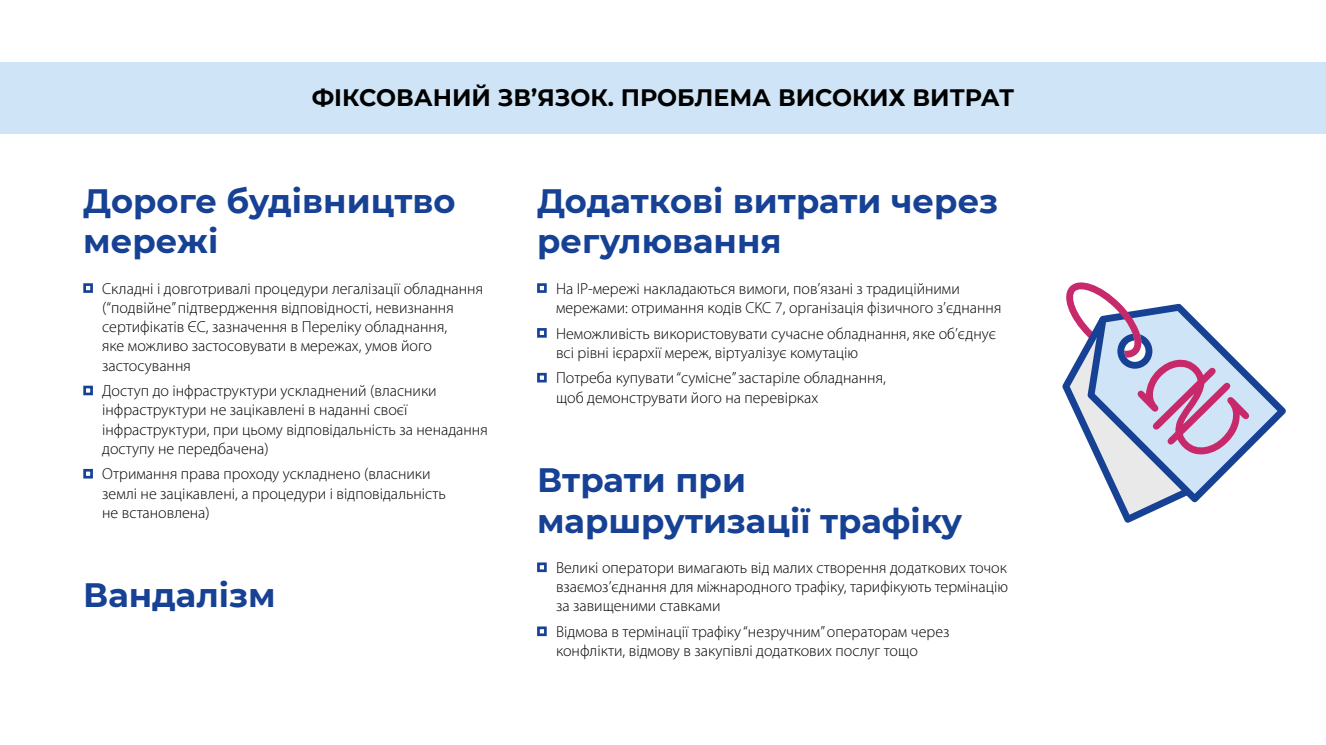
<style>
.page{position:relative;width:1326px;height:745px;background:#fff}
.page>*{position:absolute;margin:0;border:0;box-sizing:border-box;transform-origin:0 0}
.t1{font:700 33.75px/40.5px "Montserrat";color:#164194}
.t2{font:700 23.75px "Montserrat";color:#000}
.t3{font:300 16px/19.1px "Myriad Pro";color:#000}
</style>
<div class="page">
<div style="left:0;top:62px;width:1325px;height:72px;background:#cfe5f7"></div>
<div style="left:83px;top:283px;width:10px;height:10px;border:3px solid #164194"></div>
<div style="left:83px;top:385px;width:10px;height:10px;border:3px solid #164194"></div>
<div style="left:83px;top:468px;width:10px;height:10px;border:3px solid #164194"></div>
<div style="left:537px;top:283px;width:9px;height:10px;border:3px solid #164194"></div>
<div style="left:537px;top:328px;width:9px;height:9px;border:3px solid #164194"></div>
<div style="left:537px;top:372px;width:9px;height:10px;border:3px solid #164194"></div>
<div style="left:537px;top:562px;width:9px;height:9px;border:3px solid #164194"></div>
<div style="left:537px;top:626px;width:9px;height:9px;border:3px solid #164194"></div>
<svg style="left:1062px;top:282px;width:223px;height:240px"></svg>
<h2 class="t2" style="left:312px;top:81px;width:704px">ФІКСОВАНИЙ ЗВ’ЯЗОК. ПРОБЛЕМА ВИСОКИХ ВИТРАТ</h2>
<h1 class="t1" style="left:83px;top:179px;width:374px">Дороге будівництво мережі</h1>
<p class="t3" style="left:102px;top:278px;width:382px">Складні і довготривалі процедури легалізації обладнання (“подвійне” підтвердження відповідності, невизнання сертифікатів ЄС, зазначення в Переліку обладнання,<br>яке можливо застосовувати в мережах, умов його застосування</p>
<p class="t3" style="left:102px;top:381px;width:387px">Доступ до інфраструктури ускладнений (власники інфраструктури не зацікавлені в наданні своєї інфраструктури, при цьому відповідальність за ненадання доступу не передбачена)</p>
<p class="t3" style="left:102px;top:464px;width:345px">Отримання права проходу ускладнено (власники землі не зацікавлені, а процедури і відповідальність не встановлена)</p>
<h1 class="t1" style="left:83px;top:573px;width:194px">Вандалізм</h1>
<h1 class="t1" style="left:537px;top:179px;width:462px">Додаткові витрати через регулювання</h1>
<p class="t3" style="left:556px;top:278px;width:447px">На IP-мережі накладаються вимоги, пов’язані з традиційними мережами: отримання кодів СКС 7, організація фізичного з’єднання</p>
<p class="t3" style="left:556px;top:323px;width:441px">Неможливість використовувати сучасне обладнання, яке об’єднує всі рівні ієрархії мереж, віртуалізує комутацію</p>
<p class="t3" style="left:556px;top:368px;width:331px">Потреба купувати “сумісне” застаріле обладнання, щоб демонструвати його на перевірках</p>
<h1 class="t1" style="left:537px;top:458px;width:426px">Втрати при маршрутизації трафіку</h1>
<p class="t3" style="left:556px;top:557px;width:453px;text-align:justify">Великі оператори вимагають від малих створення додаткових точок взаємоз’єднання для міжнародного трафіку, тарифікують термінацію за завищеними ставками</p>
<p class="t3" style="left:556px;top:621px;width:395px">Відмова в термінації трафіку “незручним” операторам через конфлікти, відмову в закупівлі додаткових послуг тощо</p>
</div>
